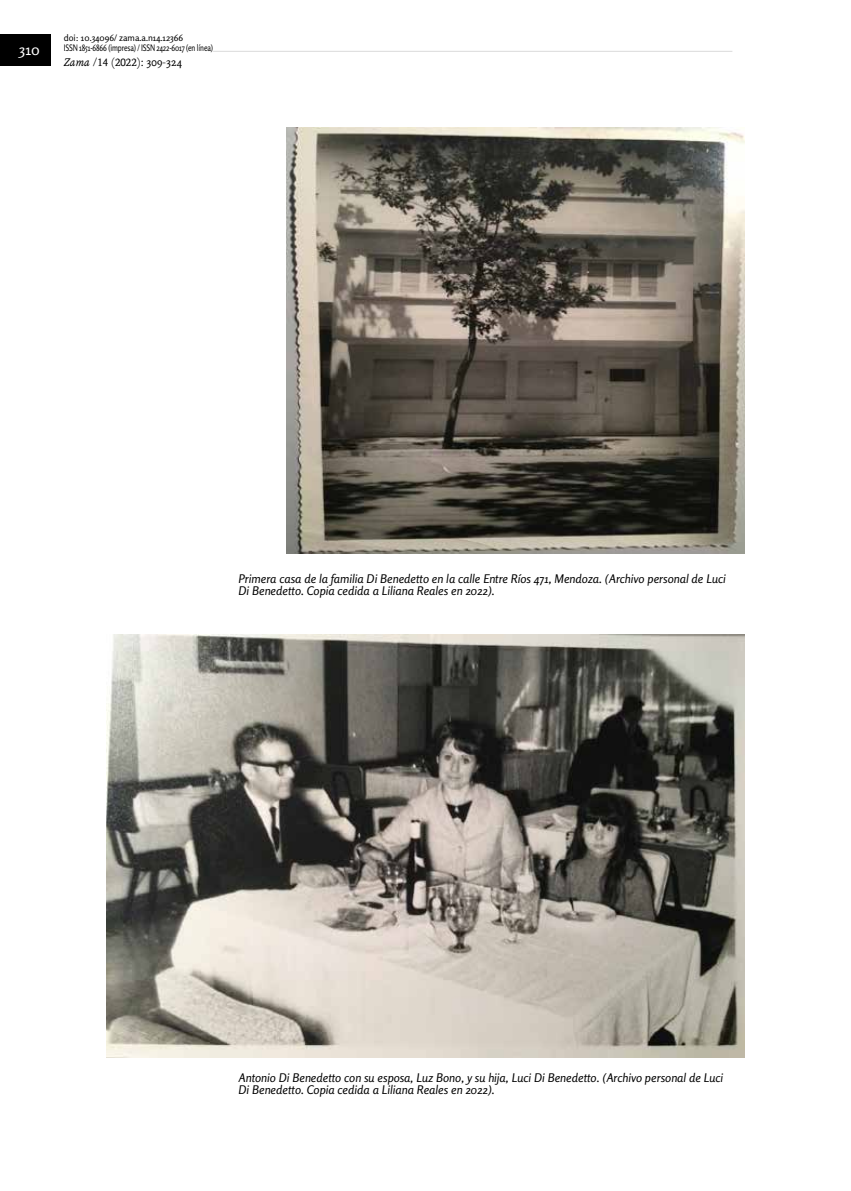
<style>
.page{position:relative;width:851px;height:1191px;background:#fff}
.page>*{position:absolute;margin:0;border:0;box-sizing:border-box;transform-origin:0 0}
.t1{font:15px "Rosario";color:#fff}
.t2{font:italic 12px/12px "Rosario";color:#000}
.t3{font:12px "Andralis NDSC";color:#000}
.t4{font:9px/10.8px "Rosario";letter-spacing:-.02em;color:#000}
.s1{font-family:"Andralis ND Os F";font-style:italic}
.s2{font-family:"Andralis ND Os F"}
</style>
<div class="page">
<hr style="left:127px;top:51px;width:605px;height:1px;background:#dadada">
<div style="left:64px;top:41px;width:149px;height:15px;background:#fff"></div>
<div style="left:0;top:35px;width:50px;height:31px;background:#000"></div>
<img style="left:286px;top:128px;width:458px;height:425px">
<img style="left:107px;top:635px;width:637px;height:422px">
<p class="t1" style="left:19px;top:38px;width:22px">310</p>
<p class="t4" style="left:64px;top:31px;width:151px">doi: 10.34096/ zama.a.n14.12366<br>ISSN 1851-6866 (impresa) / ISSN 2422-6017 (en línea)</p>
<p class="t3" style="left:64px;top:55px;width:120px"><span class="s1">Zama</span> /14 (2022): <span class="s2">309-324</span></p>
<p class="t2" style="left:238px;top:573px;width:489px">Primera casa de la familia Di Benedetto en la calle Entre Ríos 471, Mendoza. (Archivo personal de Luci<br>Di Benedetto. Copia cedida a Liliana Reales en 2022).</p>
<p class="t2" style="left:238px;top:1071px;width:486px">Antonio Di Benedetto con su esposa, Luz Bono, y su hija, Luci Di Benedetto. (Archivo personal de Luci<br>Di Benedetto. Copia cedida a Liliana Reales en 2022).</p>
</div>
